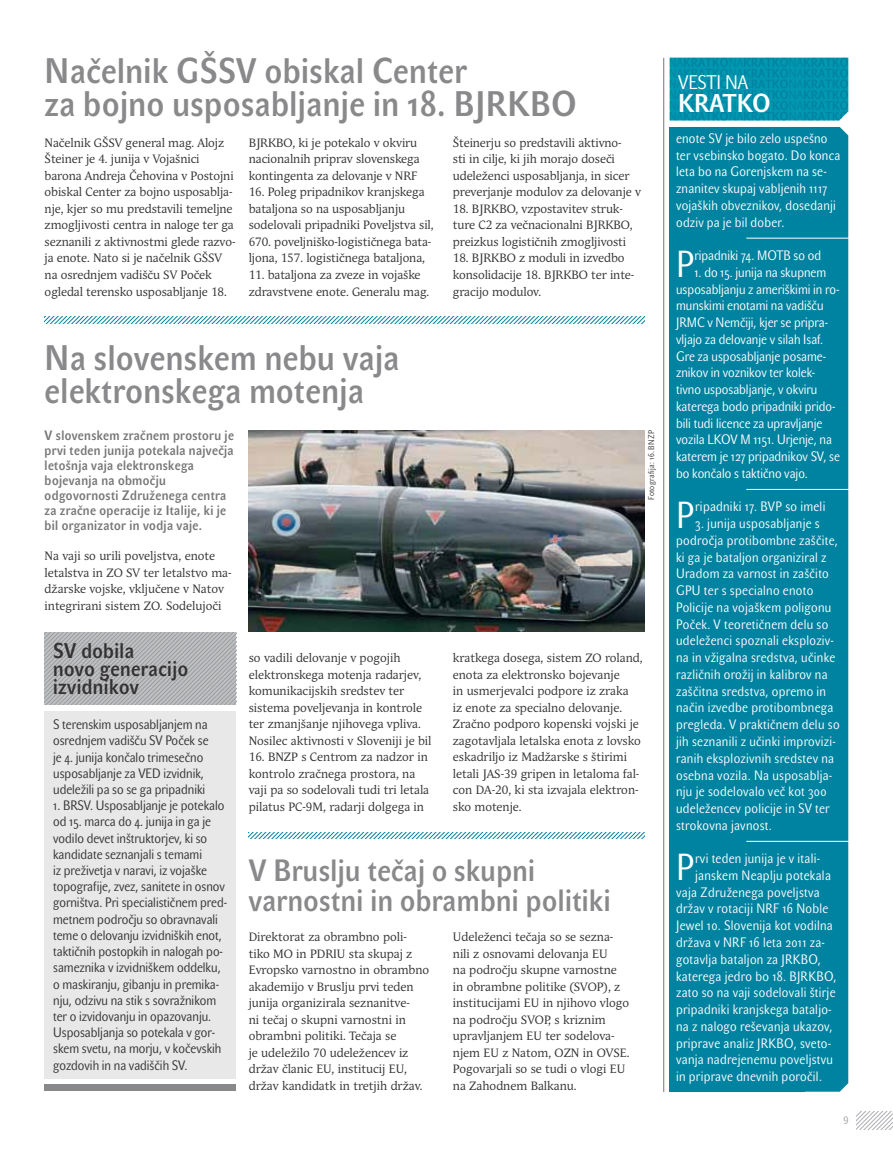
<style>
.page{position:relative;width:893px;height:1149px;background:#fff}
.page>*{position:absolute;margin:0;border:0;box-sizing:border-box;transform-origin:0 0}
.t1{font:37.2px "STF John Sans Cond Lite CE";color:#fff;scale:1.1 1}
.t2{font:35.1px/33.8px "STF John Sans Cond Med CE";letter-spacing:.015em;color:#89898b;scale:1.1 1}
.t3{font:30.45px/29.4px "STF John Sans Cond Med CE";letter-spacing:.015em;color:#89898b;scale:1.1 1}
.t4{font:25.5px "STF John Sans Cond Med SCCE";letter-spacing:.13em;color:#fff;scale:1.1 1}
.t5{font:21px/18px "STF John Sans Cond Med CE";letter-spacing:.02em;color:#333132;scale:1.1 1}
.t6{font:19.5px "STF John Sans Cond Lite CE";letter-spacing:.08em;color:#fff;scale:1.1 1}
.t7{font:13.5px/16.8px "STF John Sans Cond Lite CE";letter-spacing:.02em;color:#fff;scale:1.1 1}
.t8{font:13.5px/16.2px "STF John Sans Cond Lite CE";color:#333132;scale:1.1 1}
.t9{font:13.5px/16.8px "STF John Sans Cond Lite CE";color:#fff;scale:1.1 1}
.t10{font:13.5px/15px "STF John Sans Cond Med CE";letter-spacing:.025em;color:#767678;scale:1.1 1}
.t11{font:12px/16.5px "Andulka Book Pro";color:#333132}
.t12{font:10.5px "STF John Sans Cond Lite SCCE";color:#9b9c9f;scale:1.1 1}
.t13{font:8.25px "STF John Sans Cond Lite CE";letter-spacing:.03em;color:#333132;scale:1.1 1}
</style>
<div class="page">
<img style="left:249px;top:430px;width:395px;height:201px">
<div style="left:45px;top:1084px;width:191px;height:6px;background:#89898b"></div>
<div style="left:45px;top:710px;width:191px;height:367px;background:#e8e8e9"></div>
<svg style="left:45px;top:632px;width:191px;height:72px;background:#b2b3b6"></svg>
<hr style="left:663px;top:58px;width:1px;height:1033px;background:#767678">
<svg style="left:670px;top:58px;width:178px;height:62px;background:#0090aa"></svg>
<div style="left:670px;top:127px;width:178px;height:964px;background:#0083a0"></div>
<hr style="left:746px;top:238px;width:109px;height:1px;background:#fff">
<hr style="left:746px;top:489px;width:109px;height:1px;background:#fff">
<hr style="left:746px;top:840px;width:109px;height:1px;background:#fff">
<svg style="left:249px;top:832px;width:395px;height:6px"></svg>
<svg style="left:45px;top:317px;width:599px;height:6px"></svg>
<svg style="left:857px;top:1111px;width:36px;height:17px"></svg>
<h2 class="t2" style="left:45px;top:54px;width:485px">Načelnik GŠSV obiskal Center<br>za bojno usposabljanje in 18. BJRKBO</h2>
<p class="t11" style="left:45px;top:135px;width:192px">Načelnik GŠSV general mag. Alojz Šteiner je 4. junija v Vojašnici barona Andreja Čehovina v Postojni obiskal Center za bojno usposablja&shy;nje, kjer so mu predstavili temeljne zmogljivosti centra in naloge ter ga seznanili z aktivnostmi glede razvo&shy;ja enote. Nato si je načelnik GŠSV na osrednjem vadišču SV Poček ogledal terensko usposabljanje 18.</p>
<p class="t11" style="left:249px;top:135px;width:172px">BJRKBO, ki je potekalo v okviru nacionalnih priprav slovenskega kontingenta za delovanje v NRF</p>
<p class="t11" style="left:249px;top:184px;width:186px">16. Poleg pripadnikov kranjskega bataljona so na usposabljanju sodelovali pripadniki Poveljstva sil, 670. poveljniško-logističnega bata&shy;ljona, 157. logističnega bataljona,</p>
<p class="t11" style="left:249px;top:267px;width:182px">11. bataljona za zveze in vojaške zdravstvene enote. Generalu mag.</p>
<h2 class="t2" style="left:45px;top:341px;width:324px">Na slovenskem nebu vaja elektronskega motenja</h2>
<p class="t10" style="left:45px;top:427px;width:174px">V slovenskem zračnem prostoru je prvi teden junija potekala največja letošnja vaja elektronskega bojevanja na območju odgovornosti Združenega centra za zračne operacije iz Italije, ki je bil organizator in vodja vaje.</p>
<p class="t11" style="left:45px;top:548px;width:188px">Na vaji so urili poveljstva, enote letalstva in ZO SV ter letalstvo ma&shy;džarske vojske, vključene v Natov integrirani sistem ZO. Sodelujoči</p>
<p class="t11" style="left:453px;top:135px;width:190px">Šteinerju so predstavili aktivno-<br>sti in cilje, ki jih morajo doseči udeleženci usposabljanja, in sicer preverjanje modulov za delovanje v</p>
<p class="t11" style="left:453px;top:201px;width:181px">18. BJRKBO, vzpostavitev struk&shy;ture C2 za večnacionalni BJRKBO, preizkus logističnih zmogljivosti</p>
<p class="t11" style="left:453px;top:250px;width:183px">18. BJRKBO z moduli in izvedbo konsolidacije 18. BJRKBO ter inte&shy;gracijo modulov.</p>
<p class="t13" style="left:647px;top:500px;width:65px;rotate:-90deg">Fotografija: 16. BNZP</p>
<h3 class="t5" style="left:53px;top:641px;width:124px">SV dobila<br>novo generacijo izvidnikov</h3>
<p class="t8" style="left:53px;top:716px;width:143px">S terenskim usposabljanjem na osrednjem vadišču SV Poček se je 4. junija končalo trimesečno usposabljanje za VED izvidnik, udeležili pa so se ga pripadniki</p>
<p class="t8" style="left:53px;top:797px;width:160px">1. BRSV. Usposabljanje je potekalo od 15. marca do 4. junija in ga je vodilo devet inštruktorjev, ki so kandidate seznanjali s temami<br>iz preživetja v naravi, iz vojaške topografije, zvez, sanitete in osnov gorništva. Pri specialističnem pred&shy;metnem področju so obravnavali teme o delovanju izvidniških enot, taktičnih postopkih in nalogah po&shy;sameznika v izvidniškem oddelku, o maskiranju, gibanju in premika&shy;nju, odzivu na stik s sovražnikom ter o izvidovanju in opazovanju.<br>Usposabljanja so potekala v gor&shy;skem svetu, na morju, v kočevskih gozdovih in na vadiščih SV.</p>
<p class="t11" style="left:249px;top:649px;width:184px">so vadili delovanje v pogojih elektronskega motenja radarjev, komunikacijskih sredstev ter sistema poveljevanja in kontrole ter zmanjšanje njihovega vpliva.<br>Nosilec aktivnosti v Sloveniji je bil</p>
<p class="t11" style="left:249px;top:748px;width:182px">16. BNZP s Centrom za nadzor in kontrolo zračnega prostora, na vaji pa so sodelovali tudi tri letala pilatus PC-9M, radarji dolgega in</p>
<p class="t11" style="left:453px;top:649px;width:191px">kratkega dosega, sistem ZO roland, enota za elektronsko bojevanje<br>in usmerjevalci podpore iz zraka<br>iz enote za specialno delovanje.<br>Zračno podporo kopenski vojski je zagotavljala letalska enota z lovsko eskadriljo iz Madžarske s štirimi letali JAS-39 gripen in letaloma fal&shy;con DA-20, ki sta izvajala elektron&shy;sko motenje.</p>
<h3 class="t3" style="left:249px;top:856px;width:330px">V Bruslju tečaj o skupni varnostni in obrambni politiki</h3>
<p class="t11" style="left:249px;top:928px;width:182px">Direktorat za obrambno poli&shy;tiko MO in PDRIU sta skupaj z<br>Evropsko varnostno in obrambno akademijo v Bruslju prvi teden junija organizirala seznanitve-<br>ni tečaj o skupni varnostni in obrambni politiki. Tečaja se<br>je udeležilo 70 udeležencev iz držav članic EU, institucij EU, držav kandidatk in tretjih držav.</p>
<p class="t11" style="left:453px;top:928px;width:178px">Udeleženci tečaja so se sezna&shy;nili z osnovami delovanja EU<br>na področju skupne varnostne in obrambne politike (SVOP), z institucijami EU in njihovo vlogo na področju SVOP, s kriznim upravljanjem EU ter sodelova&shy;njem EU z Natom, OZN in OVSE.<br>Pogovarjali so se tudi o vlogi EU na Zahodnem Balkanu.</p>
<h3 class="t6" style="left:678px;top:71px;width:65px">Vesti na</h3>
<h3 class="t4" style="left:678px;top:88px;width:85px">KRATKO</h3>
<p class="t7" style="left:676px;top:130px;width:151px">enote SV je bilo zelo uspešno ter vsebinsko bogato. Do konca leta bo na Gorenjskem na se&shy;znanitev skupaj vabljenih 1117 vojaških obveznikov, dosedanji odziv pa je bil dober.</p>
<h1 class="t1" style="left:676px;top:242px;width:18px">P</h1>
<p class="t9" style="left:694px;top:247px;width:117px">ripadniki 74. MOTB so od</p>
<p class="t9" style="left:676px;top:264px;width:150px;text-indent:18px">1. do 15. junija na skupnem usposabljanju z ameriškimi in ro&shy;munskimi enotami na vadišču<br>JRMC v Nemčiji, kjer se pripra&shy;vljajo za delovanje v silah Isaf.<br>Gre za usposabljanje posame&shy;znikov in voznikov ter kolek&shy;tivno usposabljanje, v okviru katerega bodo pripadniki prido&shy;bili tudi licence za upravljanje vozila LKOV M 1151. Urjenje, na katerem je 127 pripadnikov SV, se bo končalo s taktično vajo.</p>
<h1 class="t1" style="left:676px;top:493px;width:18px">P</h1>
<p class="t7" style="left:695px;top:498px;width:120px">ripadniki 17. BVP so imeli</p>
<p class="t7" style="left:676px;top:515px;width:150px;text-indent:19px">3. junija usposabljanje s področja protibombne zaščite, ki ga je bataljon organiziral z<br>Uradom za varnost in zaščito<br>GPU ter s specialno enoto<br>Policije na vojaškem poligonu<br>Poček. V teoretičnem delu so udeleženci spoznali eksploziv&shy;na in vžigalna sredstva, učinke različnih orožij in kalibrov na zaščitna sredstva, opremo in način izvedbe protibombnega pregleda. V praktičnem delu so jih seznanili z učinki improvizi&shy;ranih eksplozivnih sredstev na osebna vozila. Na usposablja&shy;nju je sodelovalo več kot 300 udeležencev policije in SV ter strokovna javnost.</p>
<h1 class="t1" style="left:676px;top:845px;width:18px">P</h1>
<p class="t7" style="left:695px;top:849px;width:115px">rvi teden junija je v itali-</p>
<p class="t7" style="left:695px;top:866px;width:125px">janskem Neaplju potekala</p>
<p class="t7" style="left:676px;top:883px;width:132px">vaja Združenega poveljstva</p>
<p class="t7" style="left:676px;top:900px;width:140px">držav v rotaciji NRF 16 Noble</p>
<p class="t7" style="left:676px;top:916px;width:144px">Jewel 10. Slovenija kot vodilna</p>
<p class="t7" style="left:676px;top:933px;width:137px">država v NRF 16 leta 2011 za-</p>
<p class="t7" style="left:676px;top:950px;width:133px">gotavlja bataljon za JRKBO,</p>
<p class="t7" style="left:676px;top:967px;width:147px">katerega jedro bo 18. BJRKBO,</p>
<p class="t7" style="left:676px;top:983px;width:146px">zato so na vaji sodelovali štirje</p>
<p class="t7" style="left:676px;top:1000px;width:143px">pripadniki kranjskega bataljo-</p>
<p class="t7" style="left:676px;top:1017px;width:144px">na z nalogo reševanja ukazov,</p>
<p class="t7" style="left:676px;top:1034px;width:143px">priprave analiz JRKBO, sveto-</p>
<p class="t7" style="left:676px;top:1050px;width:144px">vanja nadrejenemu poveljstvu</p>
<p class="t7" style="left:676px;top:1067px;width:134px">in priprave dnevnih poročil.</p>
<p class="t12" style="left:843px;top:1113px;width:6px">9</p>
</div>
